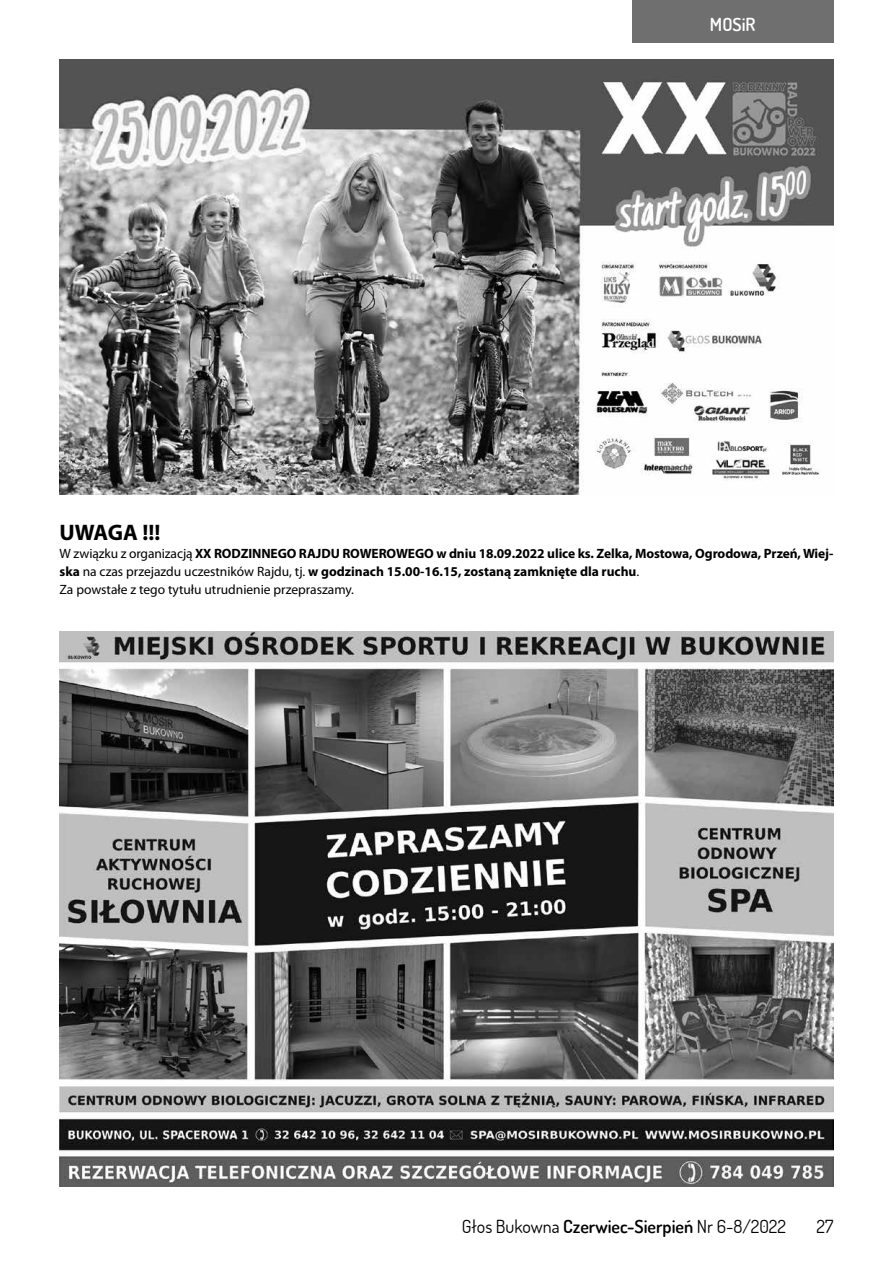
<style>
.page{position:relative;width:893px;height:1263px;background:#fff}
.page>*{position:absolute;margin:0;border:0;box-sizing:border-box;transform-origin:0 0}
.t1{font:700 22.5px "Myriad Pro";letter-spacing:-.015em;color:#000}
.t2{font:18px "Dosis";color:#000}
.t3{font:600 18px "Dosis";color:#fff}
.t4{font:700 13.5px/18px "Myriad Pro";letter-spacing:-.005em;color:#000}
.s1{font-weight:400}
.s2{font-weight:600}
</style>
<div class="page">
<div style="left:632px;top:0;width:201px;height:43px;background:#706f6f"></div>
<img style="left:60px;top:631px;width:773px;height:555px">
<img style="left:60px;top:60px;width:773px;height:434px">
<h2 class="t3" style="left:710px;top:13px;width:47px">MOSiR</h2>
<h1 class="t1" style="left:60px;top:518px;width:103px">UWAGA !!!</h1>
<p class="t4" style="left:60px;top:544px;width:775px"><span class="s1">W związku z organizacją</span> XX RODZINNEGO RAJDU ROWEROWEGO w dniu 18.09.2022 ulice ks. Zelka, Mostowa, Ogrodowa, Przeń, Wiej&shy;ska <span class="s1">na czas przejazdu uczestników Rajdu, tj.</span> w godzinach 15.00-16.15, zostaną zamknięte dla ruchu<span class="s1">.<br>Za powstałe z tego tytułu utrudnienie przepraszamy.</span></p>
<h2 class="t2" style="left:462px;top:1214px;width:326px">Głos Bukowna <span class="s2">Czerwiec-Sierpień</span> Nr 6-8/2022</h2>
<h2 class="t2" style="left:817px;top:1214px;width:18px">27</h2>
</div>
